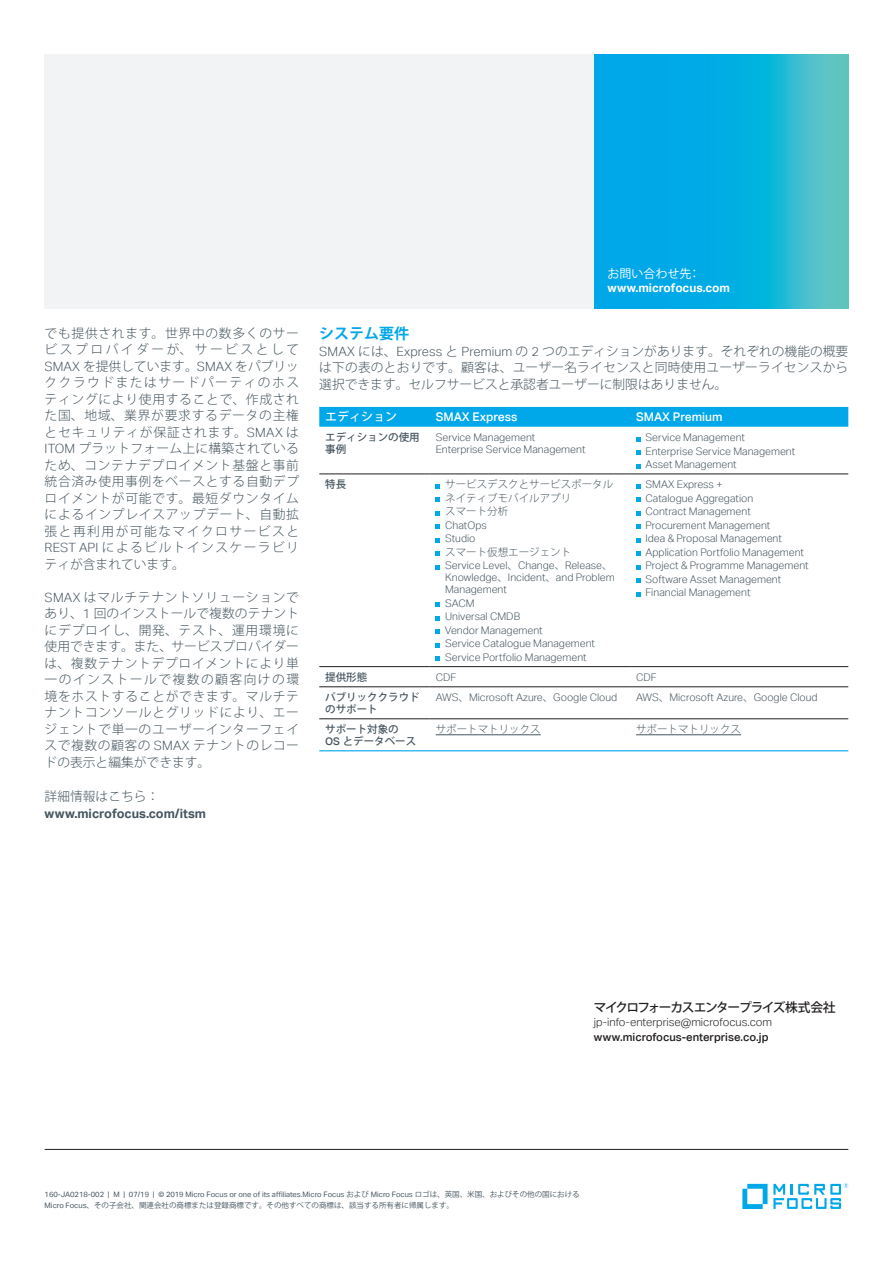
<style>
.page{position:relative;width:893px;height:1263px;background:#fff}
.page>*{position:absolute;margin:0;border:0;box-sizing:border-box;transform-origin:0 0}
.subhead_10_13-blue{font:700 15px "Koz Go Pro";color:#00a7e9}
.body_8_5_11-grey{font:300 12.75px/16.5px "Koz Go Pro";letter-spacing:.03em;color:#45555f;text-align:justify}
.body_8_5_11-grey-2{font:700 12.75px "Aktiv Grotesk";color:#45555f}
.caption_7_9_5_bold{font:500 12.75px "Koz Go Pro";letter-spacing:-.105em;color:#231f20}
.subhead_9_12_medium{font:300 12.75px "Koz Go Pro";color:#45555f}
.t1{font:500 12px "Aktiv Grotesk";color:#fff}
.Contact_URL_8_9_5-bo{font:700 12px "Aktiv Grotesk";color:#fff}
.Contact_8_9_5-regula{font:12px "Koz Go Pro";color:#fff}
.t2{font:500 12px "Koz Go Pro";color:#fff}
.caption_7_9_5{font:300 11.25px "Aktiv Grotesk";color:#231f20}
.caption_7_9_5-2{font:500 11.25px "Aktiv Grotesk";color:#231f20}
.t3{font:300 10.5px/12px "Aktiv Grotesk";color:#45555f}
.t4{font:300 10.5px "Koz Go Pro";color:#45555f}
.t5{font:500 10.5px/12px "Koz Go Pro";color:#45555f}
.mousetype-legal_5_7{font:7.5px/10.5px "Aktiv Grotesk";color:#45555f}
.s1{font-family:"Aktiv Grotesk"}
.s2{font-family:"Koz Go Pro"}
</style>
<div class="page">
<hr style="left:45px;top:1149px;width:803px;height:1px;background:#231f20">
<svg style="left:742px;top:1184px;width:25px;height:25px"></svg>
<svg style="left:773px;top:1183px;width:75px;height:26px"></svg>
<svg style="left:594px;top:54px;width:254px;height:254px;background:#14b1dd"></svg>
<div style="left:45px;top:54px;width:549px;height:254px;background:#f2f3f4"></div>
<div style="left:319px;top:407px;width:529px;height:20px;background:#00a7e9"></div>
<hr style="left:319px;top:474px;width:111px;height:1px;background:#231f20">
<hr style="left:430px;top:474px;width:200px;height:1px;background:#231f20">
<hr style="left:630px;top:474px;width:218px;height:1px;background:#231f20">
<hr style="left:319px;top:666px;width:111px;height:1px;background:#231f20">
<hr style="left:430px;top:666px;width:200px;height:1px;background:#231f20">
<hr style="left:630px;top:666px;width:218px;height:1px;background:#231f20">
<hr style="left:319px;top:686px;width:111px;height:1px;background:#231f20">
<hr style="left:430px;top:686px;width:200px;height:1px;background:#231f20">
<hr style="left:630px;top:686px;width:218px;height:1px;background:#231f20">
<hr style="left:319px;top:718px;width:111px;height:1px;background:#231f20">
<hr style="left:430px;top:718px;width:200px;height:1px;background:#231f20">
<hr style="left:630px;top:718px;width:218px;height:1px;background:#231f20">
<hr style="left:319px;top:750px;width:111px;height:1px;background:#00a7e9">
<hr style="left:430px;top:750px;width:200px;height:1px;background:#00a7e9">
<hr style="left:630px;top:750px;width:218px;height:1px;background:#00a7e9">
<svg style="left:636px;top:437px;width:4px;height:4px"></svg>
<svg style="left:636px;top:450px;width:4px;height:5px"></svg>
<svg style="left:636px;top:464px;width:4px;height:4px"></svg>
<svg style="left:436px;top:484px;width:4px;height:4px"></svg>
<svg style="left:436px;top:498px;width:4px;height:4px"></svg>
<svg style="left:436px;top:511px;width:4px;height:4px"></svg>
<svg style="left:436px;top:525px;width:4px;height:4px"></svg>
<svg style="left:436px;top:538px;width:4px;height:4px"></svg>
<svg style="left:436px;top:552px;width:4px;height:4px"></svg>
<svg style="left:436px;top:565px;width:4px;height:4px"></svg>
<svg style="left:436px;top:603px;width:4px;height:4px"></svg>
<svg style="left:436px;top:616px;width:4px;height:4px"></svg>
<svg style="left:436px;top:630px;width:4px;height:4px"></svg>
<svg style="left:436px;top:643px;width:4px;height:4px"></svg>
<svg style="left:436px;top:657px;width:4px;height:4px"></svg>
<svg style="left:636px;top:484px;width:4px;height:4px"></svg>
<svg style="left:636px;top:498px;width:4px;height:4px"></svg>
<svg style="left:636px;top:511px;width:4px;height:4px"></svg>
<svg style="left:636px;top:525px;width:4px;height:4px"></svg>
<svg style="left:636px;top:538px;width:4px;height:4px"></svg>
<svg style="left:636px;top:552px;width:4px;height:4px"></svg>
<svg style="left:636px;top:565px;width:4px;height:4px"></svg>
<svg style="left:636px;top:579px;width:4px;height:4px"></svg>
<svg style="left:636px;top:592px;width:4px;height:4px"></svg>
<hr style="left:436px;top:734px;width:105px;height:1px;background:#45555f">
<hr style="left:636px;top:734px;width:105px;height:1px;background:#45555f">
<p class="body_8_5_11-grey" style="left:45px;top:325px;width:256px">でも提供されます。世界中の数多くのサービスプロバイダーが、サービスとして<span class="s1">SMAX</span> を提供しています。<span class="s1">SMAX</span> をパブリッククラウドまたはサードパーティのホスティングにより使用することで、作成された国、地域、業界が要求するデータの主権とセキュリティが保証されます。<span class="s1">SMAX</span> は<span class="s1">ITOM</span> プラットフォーム上に構築されているため、コンテナデプロイメント基盤と事前統合済み使用事例をベースとする自動デプロイメントが可能です。最短ダウンタイムによるインプレイスアップデート、自動拡張と再利用が可能なマイクロサービスと<span class="s1">REST API</span> によるビルトインスケーラビリティが含まれています。</p>
<p class="body_8_5_11-grey" style="left:45px;top:589px;width:256px"><span class="s1">SMAX</span> はマルチテナントソリューションであり、<span class="s1">1</span> 回のインストールで複数のテナントにデプロイし、開発、テスト、運用環境に使用できます。また、サービスプロバイダーは、複数テナントデプロイメントにより単一のインストールで複数の顧客向けの環境をホストすることができます。マルチテナントコンソールとグリッドにより、エージェントで単一のユーザーインターフェイスで複数の顧客の <span class="s1">SMAX</span> テナントのレコードの表示と編集ができます。</p>
<p class="subhead_9_12_medium" style="left:45px;top:788px;width:116px">詳細情報はこちら：</p>
<p class="body_8_5_11-grey-2" style="left:45px;top:806px;width:163px">www.microfocus.com/itsm</p>
<p class="Contact_8_9_5-regula" style="left:607px;top:266px;width:94px">お問い合わせ先：</p>
<p class="Contact_URL_8_9_5-bo" style="left:607px;top:281px;width:124px">www.microfocus.com</p>
<p class="subhead_10_13-blue" style="left:319px;top:324px;width:92px">システム要件</p>
<p class="body_8_5_11-grey" style="left:319px;top:343px;width:531px"><span class="s1">SMAX</span> には、<span class="s1">Express</span> と <span class="s1">Premium</span> の <span class="s1">2</span> つのエディションがあります。それぞれの機能の概要は下の表のとおりです。顧客は、ユーザー名ライセンスと同時使用ユーザーライセンスから選択できます。セルフサービスと承認者ユーザーに制限はありません。</p>
<p class="t2" style="left:325px;top:409px;width:74px">エディション</p>
<p class="t1" style="left:436px;top:410px;width:83px">SMAX Express</p>
<p class="t1" style="left:636px;top:410px;width:88px">SMAX Premium</p>
<p class="t5" style="left:325px;top:432px;width:96px">エディションの使用事例</p>
<p class="t3" style="left:436px;top:431px;width:151px">Service Management<br>Enterprise Service Management</p>
<p class="t3" style="left:645px;top:431px;width:101px">Service Management</p>
<p class="t3" style="left:645px;top:445px;width:151px">Enterprise Service Management</p>
<p class="t3" style="left:645px;top:458px;width:93px">Asset Management</p>
<p class="t5" style="left:325px;top:479px;width:22px">特長</p>
<p class="t4" style="left:445px;top:478px;width:169px">サービスデスクとサービスポータル</p>
<p class="t4" style="left:445px;top:491px;width:127px">ネイティブモバイルアプリ</p>
<p class="t4" style="left:445px;top:505px;width:64px">スマート分析</p>
<p class="t3" style="left:445px;top:519px;width:43px">ChatOps</p>
<p class="t3" style="left:445px;top:533px;width:32px">Studio</p>
<p class="t4" style="left:445px;top:545px;width:127px">スマート仮想エージェント</p>
<p class="t3" style="left:445px;top:560px;width:171px">Service Level<span class="s2">、</span>Change<span class="s2">、</span>Release<span class="s2">、<br></span>Knowledge<span class="s2">、</span>Incident<span class="s2">、</span>and Problem<br>Management</p>
<p class="t3" style="left:445px;top:597px;width:31px">SACM</p>
<p class="t3" style="left:445px;top:611px;width:77px">Universal CMDB</p>
<p class="t3" style="left:445px;top:624px;width:99px">Vendor Management</p>
<p class="t3" style="left:445px;top:638px;width:151px">Service Catalogue Management</p>
<p class="t3" style="left:445px;top:651px;width:143px">Service Portfolio Management</p>
<p class="t3" style="left:645px;top:479px;width:79px">SMAX Express +</p>
<p class="t3" style="left:645px;top:492px;width:109px">Catalogue Aggregation</p>
<p class="t3" style="left:645px;top:506px;width:107px">Contract Management</p>
<p class="t3" style="left:645px;top:519px;width:126px">Procurement Management</p>
<p class="t3" style="left:645px;top:533px;width:138px">Idea &amp; Proposal Management</p>
<p class="t3" style="left:645px;top:546px;width:160px">Application Portfolio Management</p>
<p class="t3" style="left:645px;top:560px;width:165px">Project &amp; Programme Management</p>
<p class="t3" style="left:645px;top:573px;width:137px">Software Asset Management</p>
<p class="t3" style="left:645px;top:587px;width:106px">Financial Management</p>
<p class="t5" style="left:325px;top:672px;width:43px">提供形態</p>
<p class="t3" style="left:436px;top:671px;width:22px">CDF</p>
<p class="t3" style="left:636px;top:671px;width:22px">CDF</p>
<p class="t5" style="left:325px;top:692px;width:96px">パブリッククラウドのサポート</p>
<p class="t3" style="left:436px;top:691px;width:183px">AWS<span class="s2">、</span>Microsoft Azure<span class="s2">、</span>Google Cloud</p>
<p class="t3" style="left:636px;top:691px;width:183px">AWS<span class="s2">、</span>Microsoft Azure<span class="s2">、</span>Google Cloud</p>
<p class="t5" style="left:325px;top:724px;width:92px">サポート対象の<br><span class="s1">OS</span> とデータベース</p>
<p class="t4" style="left:436px;top:722px;width:106px">サポートマトリックス</p>
<p class="t4" style="left:636px;top:722px;width:106px">サポートマトリックス</p>
<p class="caption_7_9_5_bold" style="left:594px;top:999px;width:243px">マイクロフォーカスエンタープライズ株式会社</p>
<p class="caption_7_9_5" style="left:594px;top:1016px;width:180px">jp-info-enterprise@microfocus.com</p>
<p class="caption_7_9_5-2" style="left:594px;top:1030px;width:176px">www.microfocus-enterprise.co.jp</p>
<p class="mousetype-legal_5_7" style="left:45px;top:1189px;width:537px">160-JA0218-002 | M | 07/19 | © 2019 Micro Focus or one of its affiliates.Micro Focus <span class="s2">および</span> Micro Focus <span class="s2">ロゴは、英国、米国、およびその他の国における<br></span>Micro Focus<span class="s2">、その子会社、関連会社の商標または登録商標です。その他すべての商標は、該当する所有者に帰属します。</span></p>
</div>
